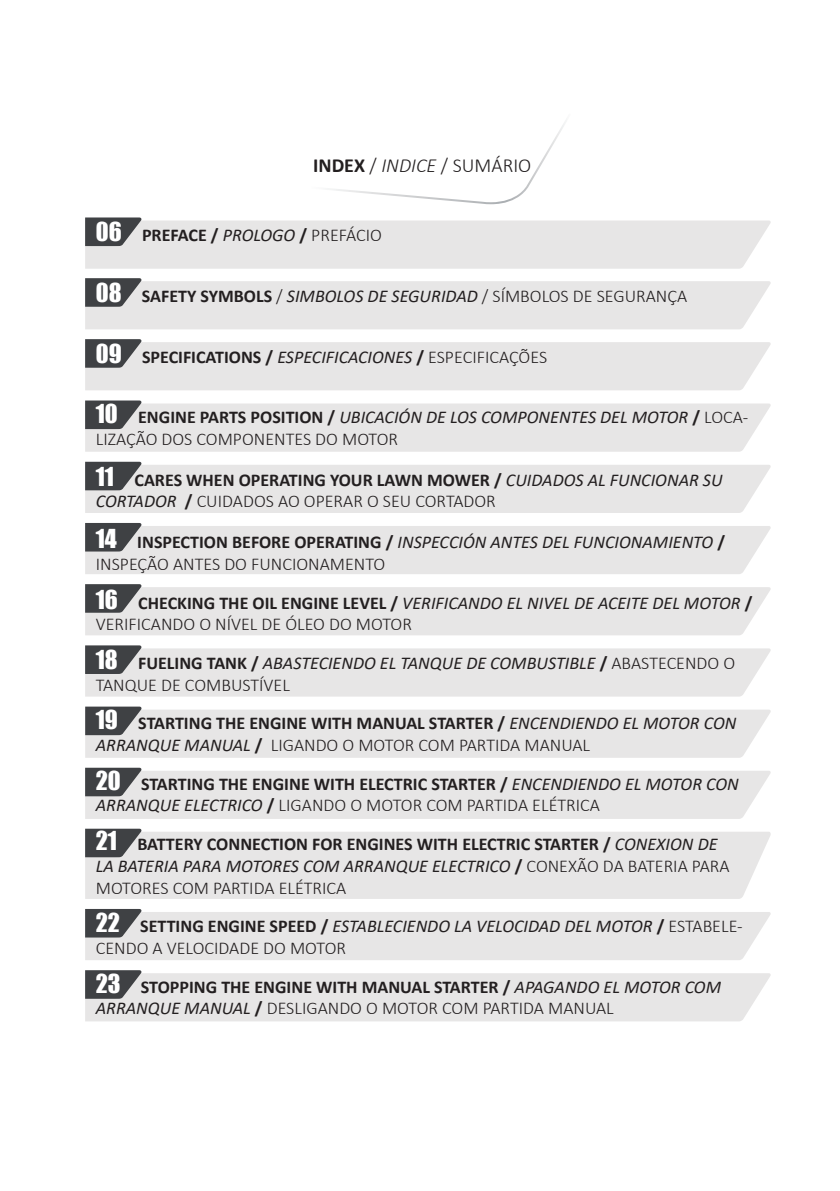
<style>
.page{position:relative;width:840px;height:1191px;background:#fff}
.page>*{position:absolute;margin:0;border:0;box-sizing:border-box;transform-origin:0 0}
.t1{font:300 20px "Calibri";color:#231f20}
.t2{font:italic 18px/21.6px "Calibri";color:#231f20}
.t3{font:700 18px/21.6px "Calibri";color:#231f20}
.t4{font:300 18px "Calibri";color:#231f20}
.s1{font-weight:700}
.s2{font-style:italic}
.s3{font-family:"Impact";font-weight:400;font-size:24px;color:#fff}
.s4{font-weight:400;font-style:italic}
.s5{font-weight:300}
.s6{font-family:"Impact";font-style:normal;font-size:24px;color:#fff}
.s7{font-weight:700;font-style:normal}
.s8{font-weight:300;font-style:normal}
</style>
<div class="page">
<img style="left:330px;top:121px;width:236px;height:83px">
<div style="left:85px;top:831px;width:685px;height:68px;background:#e7e6e6"></div>
<svg style="left:85px;top:217px;width:685px;height:52px;background:#e2e1e2"></svg>
<svg style="left:85px;top:278px;width:685px;height:51px;background:#e2e1e1"></svg>
<svg style="left:85px;top:339px;width:685px;height:51px;background:#e2e1e1"></svg>
<svg style="left:85px;top:400px;width:685px;height:52px;background:#e2e1e2"></svg>
<svg style="left:85px;top:462px;width:685px;height:51px;background:#e2e1e1"></svg>
<svg style="left:85px;top:523px;width:685px;height:51px;background:#e2e1e1"></svg>
<svg style="left:85px;top:584px;width:685px;height:51px;background:#e2e1e1"></svg>
<svg style="left:85px;top:645px;width:685px;height:51px;background:#e2e1e1"></svg>
<svg style="left:85px;top:706px;width:685px;height:52px;background:#e2e1e2"></svg>
<svg style="left:85px;top:767px;width:685px;height:52px;background:#e2e1e2"></svg>
<svg style="left:85px;top:828px;width:56px;height:29px;background:#5d5e61"></svg>
<svg style="left:85px;top:909px;width:685px;height:51px;background:#e2e1e1"></svg>
<svg style="left:85px;top:970px;width:685px;height:51px;background:#e2e1e1"></svg>
<p class="t1" style="left:313px;top:153px;width:219px"><span class="s1">INDEX</span> / <span class="s2">INDICE</span> / SUMÁRIO</p>
<p class="t3" style="left:96px;top:224px;width:287px"><span class="s3">06</span> PREFACE / <span class="s4">PROLOGO</span> / <span class="s5">PREFÁCIO</span></p>
<p class="t4" style="left:96px;top:284px;width:592px"><span class="s3">08</span> <span class="s1">SAFETY SYMBOLS</span> / <span class="s4">SIMBOLOS DE SEGURIDAD</span> / SÍMBOLOS DE SEGURANÇA</p>
<p class="t3" style="left:96px;top:345px;width:452px"><span class="s3">09</span> SPECIFICATIONS / <span class="s4">ESPECIFICACIONES</span> / <span class="s5">ESPECIFICAÇÕES</span></p>
<p class="t2" style="left:96px;top:406px;width:653px"><span class="s6">10</span> <span class="s7">ENGINE PARTS POSITION /</span> UBICACIÓN DE LOS COMPONENTES DEL MOTOR <span class="s7">/</span> <span class="s8">LOCA-<br>LIZAÇÃO DOS COMPONENTES DO MOTOR</span></p>
<p class="t3" style="left:96px;top:469px;width:628px"><span class="s3">11</span> CARES WHEN OPERATING YOUR LAWN MOWER / <span class="s4">CUIDADOS AL FUNCIONAR SU<br>CORTADOR</span> / <span class="s5">CUIDADOS AO OPERAR O SEU CORTADOR</span></p>
<p class="t2" style="left:96px;top:530px;width:630px"><span class="s6">14</span> <span class="s7">INSPECTION BEFORE OPERATING /</span> INSPECCIÓN ANTES DEL FUNCIONAMIENTO <span class="s7">/<br></span><span class="s8">INSPEÇÃO ANTES DO FUNCIONAMENTO</span></p>
<p class="t2" style="left:96px;top:591px;width:657px"><span class="s6">16</span> <span class="s7">CHECKING THE OIL ENGINE LEVEL /</span> VERIFICANDO EL NIVEL DE ACEITE DEL MOTOR <span class="s7">/<br></span><span class="s8">VERIFICANDO O NÍVEL DE ÓLEO DO MOTOR</span></p>
<p class="t2" style="left:96px;top:651px;width:640px"><span class="s6">18</span> <span class="s7">FUELING TANK /</span> ABASTECIENDO EL TANQUE DE COMBUSTIBLE <span class="s7">/</span> <span class="s8">ABASTECENDO O<br>TANQUE DE COMBUSTÍVEL</span></p>
<p class="t3" style="left:96px;top:712px;width:641px"><span class="s3">19</span> STARTING THE ENGINE WITH MANUAL STARTER / <span class="s4">ENCENDIENDO EL MOTOR CON<br>ARRANQUE MANUAL</span> / <span class="s5">LIGANDO O MOTOR COM PARTIDA MANUAL</span></p>
<p class="t3" style="left:96px;top:773px;width:644px"><span class="s3">20</span> STARTING THE ENGINE WITH ELECTRIC STARTER / <span class="s4">ENCENDIENDO EL MOTOR CON<br>ARRANQUE ELECTRICO</span> / <span class="s5">LIGANDO O MOTOR COM PARTIDA ELÉTRICA</span></p>
<p class="t2" style="left:96px;top:832px;width:635px"><span class="s6">21</span> <span class="s7">BATTERY CONNECTION FOR ENGINES WITH ELECTRIC STARTER /</span> CONEXION DE<br>LA BATERIA PARA MOTORES COM ARRANQUE ELECTRICO <span class="s7">/</span> <span class="s8">CONEXÃO DA BATERIA PARA<br>MOTORES COM PARTIDA ELÉTRICA</span></p>
<p class="t2" style="left:96px;top:914px;width:648px"><span class="s6">22</span> <span class="s7">SETTING ENGINE SPEED /</span> ESTABLECIENDO LA VELOCIDAD DEL MOTOR <span class="s7">/</span> <span class="s8">ESTABELE-<br>CENDO A VELOCIDADE DO MOTOR</span></p>
<p class="t3" style="left:96px;top:975px;width:626px"><span class="s3">23</span> STOPPING THE ENGINE WITH MANUAL STARTER / <span class="s4">APAGANDO EL MOTOR COM<br>ARRANQUE MANUAL</span> / <span class="s5">DESLIGANDO O MOTOR COM PARTIDA MANUAL</span></p>
</div>
